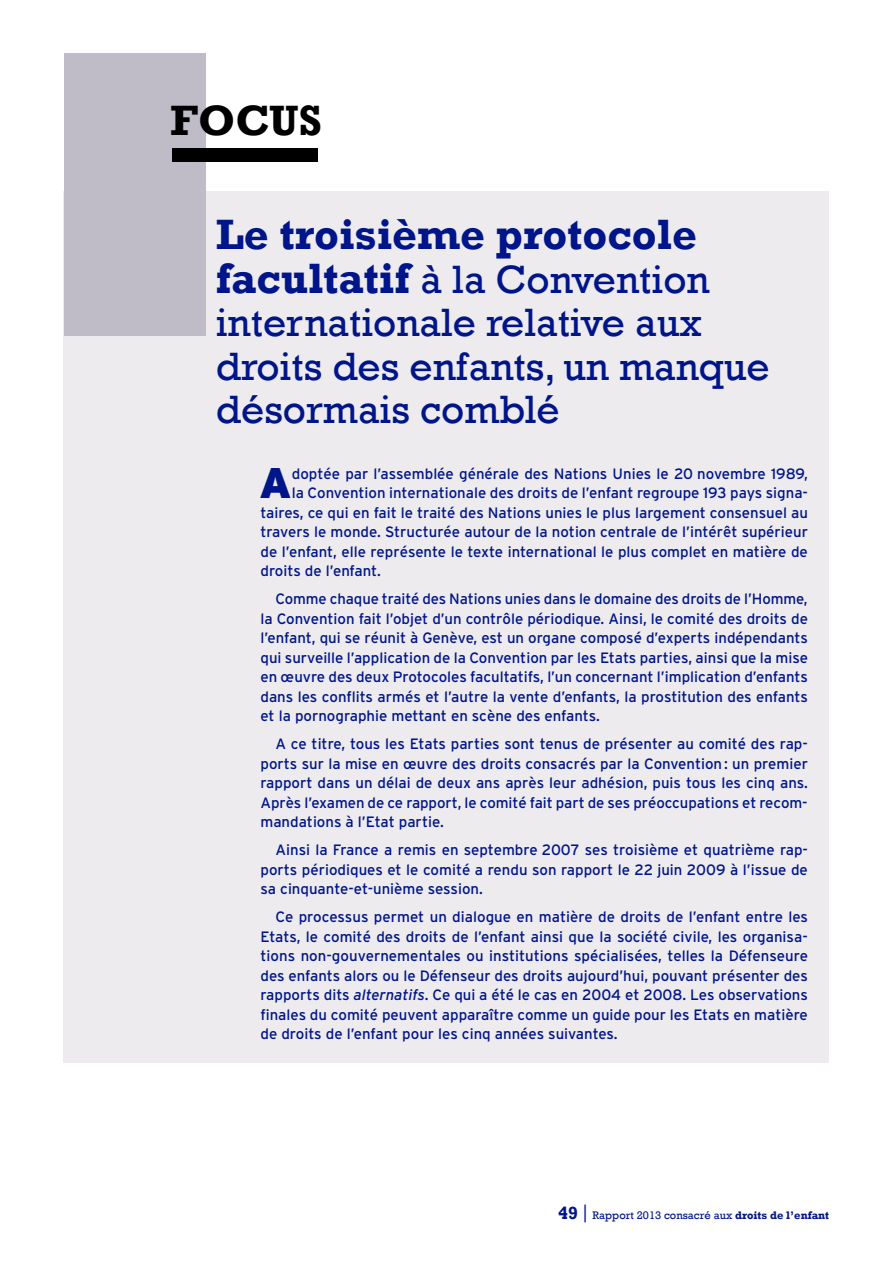
<style>
.page{position:relative;width:893px;height:1263px;background:#fff}
.page>*{position:absolute;margin:0;border:0;box-sizing:border-box;transform-origin:0 0}
.t1{font:700 43.5px "Rockwell";color:#001589}
.t2{font:700 43.5px "Rockwell";color:#000}
.t3{font:900 42.9px "Interstate";color:#001589}
.t4{font:40.5px/43.5px "Rockwell";color:#001589}
.t5{font:15px/19.5px "Interstate";color:#001589;text-align:justify}
.t6{font:11.25px "Rockwell";color:#001589}
.s1{font-weight:700;font-size:43.5px}
.s2{font-style:italic}
.s3{font-weight:700;font-size:18px}
.s4{font-family:"Interstate";font-weight:300;font-size:18px}
.s5{font-weight:700}
</style>
<div class="page">
<div style="left:64px;top:191px;width:765px;height:872px;background:#edebee"></div>
<div style="left:64px;top:53px;width:142px;height:283px;background:#c0bcc7"></div>
<div style="left:172px;top:149px;width:146px;height:13px;background:#000"></div>
<h1 class="t2" style="left:170px;top:94px;width:31px">FOCUS</h1>
<h1 class="t1" style="left:216px;top:208px;width:483px">Le troisième protocole</h1>
<h3 class="t4" style="left:216px;top:258px;width:555px"><span class="s1">facultatif</span> à la Convention internationale relative aux droits des enfants, un manque désormais comblé</h3>
<h2 class="t3" style="left:259px;top:457px;width:34px">A</h2>
<p class="t5" style="left:292px;top:464px;width:518px">doptée par l’assemblée générale des Nations U nies le 20 novembre 1989,</p>
<p class="t5" style="left:292px;top:483px;width:518px">la Convention internationale des droits de l’enfant regroupe 193 pays signa-</p>
<p class="t5" style="left:260px;top:503px;width:549px">taires, ce qui en fait le traité des Nations unies le plus largement consensuel au</p>
<p class="t5" style="left:260px;top:522px;width:549px">travers le monde. Structurée autour de la notion centrale de l’intérêt supérieur</p>
<p class="t5" style="left:260px;top:542px;width:549px">de l’enfant, elle représente le texte international le plus complet en matière de</p>
<p class="t5" style="left:260px;top:561px;width:122px">droits de l’enfant.</p>
<p class="t5" style="left:260px;top:589px;width:549px;text-indent:15px">Comme chaque traité des Nations unies dans le domaine des droits de l’Homme, la Convention fait l’objet d’un contrôle périodique. Ainsi, le comité des droits de l’enfant, qui se réunit à Genève, est un organe composé d’experts indépendants qui surveille l’application de la Convention par les Etats parties, ainsi que la mise en œuvre des deux Protocoles facultatifs, l’un concernant l’implication d’enfants dans les conflits armés et l’autre la vente d’enfants, la prostitution des enfants et la pornographie mettant en scène des enfants.</p>
<p class="t5" style="left:260px;top:734px;width:549px;text-indent:15px">A ce titre, tous les Etats parties sont tenus de présenter au comité des rap&shy;ports sur la mise en œuvre des droits consacrés par la Convention: un premier rapport dans un délai de deux ans après leur adhésion, puis tous les cinq ans.<br>Après l’examen de ce rapport, le comité fait part de ses préoccupations et recom&shy;mandations à l’Etat partie.</p>
<p class="t5" style="left:260px;top:840px;width:549px;text-indent:15px">Ainsi la France a remis en septembre 2007 ses troisième et quatrième rap&shy;ports périodiques et le comité a rendu son rapport le 22 juin 2009 à l’issue de sa cinquante-et-unième session.</p>
<p class="t5" style="left:260px;top:907px;width:549px;text-indent:15px">Ce processus permet un dialogue en matière de droits de l’enfant entre les Etats, le comité des droits de l’enfant ainsi que la société civile, les organisa&shy;tions non-gouvernementales ou institutions spécialisées, telles la Défenseure des enfants alors ou le Défenseur des droits aujourd’hui, pouvant présenter des rapports dits <span class="s2">alternatifs</span>. Ce qui a été le cas en 2004 et 2008. Les observations finales du comité peuvent apparaître comme un guide pour les Etats en matière de droits de l’enfant pour les cinq années suivantes.</p>
<p class="t6" style="left:558px;top:1208px;width:273px"><span class="s3">49</span> <span class="s4">|</span> Rapport 2013 consacré aux <span class="s5">droits de l’enfant</span></p>
</div>
